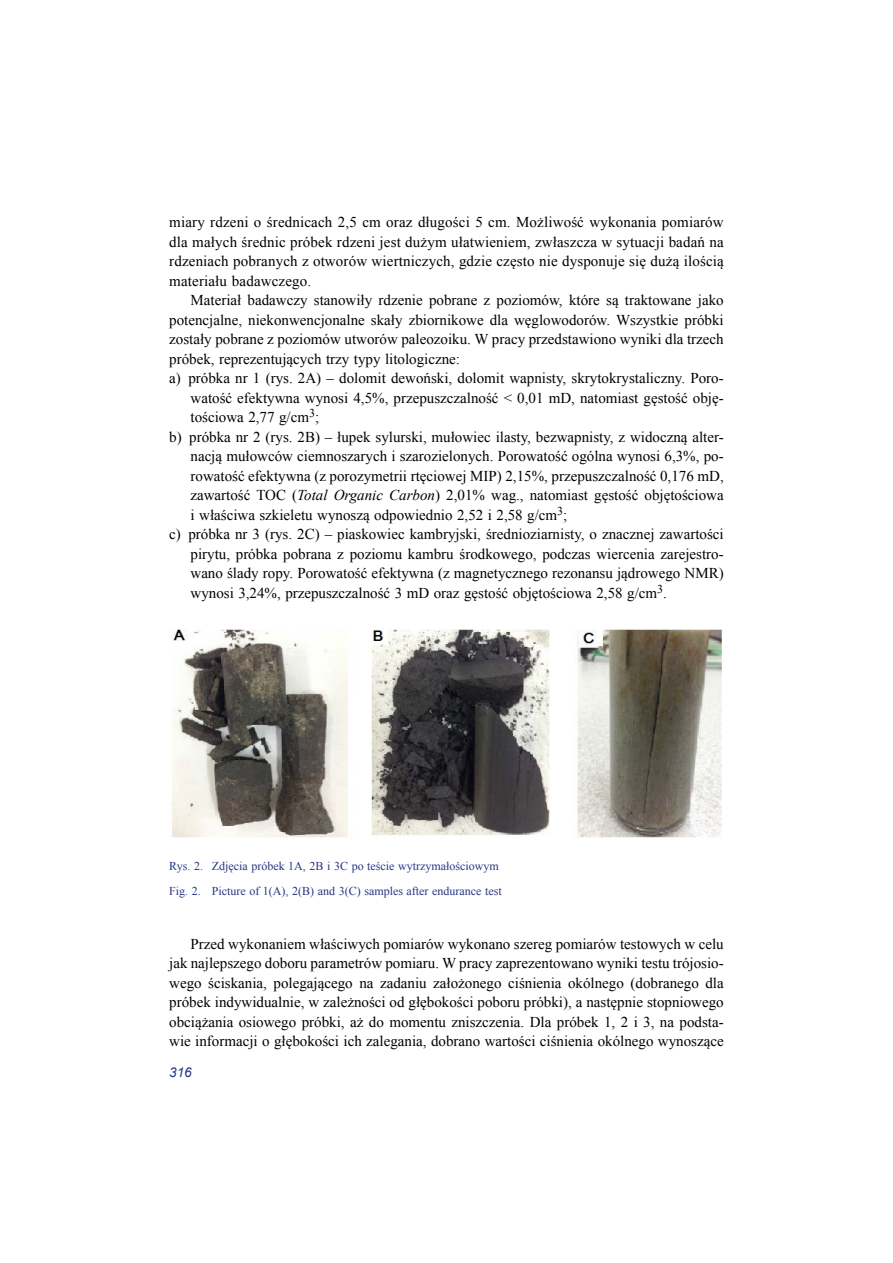
<style>
.page{position:relative;width:893px;height:1263px;background:#fff}
.page>*{position:absolute;margin:0;border:0;box-sizing:border-box;transform-origin:0 0}
.t1{font:15px/19.5px "Times New Roman";color:#000;text-align:justify}
.t2{font:italic 13.5px "Arial";color:#283583}
.t3{font:12px/25px "Times New Roman";color:#283583}
.s1{font-style:italic}
</style>
<div class="page">
<img style="left:169px;top:630px;width:553px;height:207px">
<p class="t1" style="left:169px;top:212px;width:556px">miary rdzeni o średnicach 2,5 cm oraz długości 5 cm. Możliwość wykonania pomiarów dla małych średnic próbek rdzeni jest dużym ułatwieniem, zwłaszcza w sytuacji badań na rdzeniach pobranych z otworów wiertniczych, gdzie często nie dysponuje się dużą ilością materiału badawczego.</p>
<p class="t1" style="left:190px;top:290px;width:535px">Materiał badawczy stanowiły rdzenie pobrane z poziomów, które są traktowane jako</p>
<p class="t1" style="left:169px;top:310px;width:556px">potencjalne, niekonwencjonalne skały zbiornikowe dla węglowodorów. Wszystkie próbki</p>
<p class="t1" style="left:169px;top:329px;width:556px">zostały pobrane z poziomów utworów paleozoiku. W pracy przedstawiono wyniki dla trzech</p>
<p class="t1" style="left:169px;top:349px;width:292px">próbek, reprezentujących trzy typy litologiczne:</p>
<p class="t1" style="left:169px;top:368px;width:556px">a) próbka nr 1 (rys. 2A) – dolomit dewoński, dolomit wapnisty, skrytokrystaliczny. Poro-</p>
<p class="t1" style="left:190px;top:388px;width:535px">watość efektywna wynosi 4,5%, przepuszczalność &lt; 0,01 mD, natomiast gęstość obję-</p>
<p class="t1" style="left:190px;top:407px;width:130px">tościowa 2,77 g/cm<sup>3</sup>;</p>
<p class="t1" style="left:169px;top:427px;width:556px">b) próbka nr 2 (rys. 2B) – łupek sylurski, mułowiec ilasty, bezwapnisty, z widoczną alter-</p>
<p class="t1" style="left:190px;top:446px;width:535px">nacją mułowców ciemnoszarych i szarozielonych. Porowatość ogólna wynosi 6,3%, po-</p>
<p class="t1" style="left:190px;top:466px;width:535px">rowatość efektywna (z porozymetrii rtęciowej MIP) 2,15%, przepuszczalność 0,176 mD,</p>
<p class="t1" style="left:190px;top:485px;width:535px">zawartość TOC (<span class="s1">Total Organic Carbon</span>) 2,01% wag., natomiast gęstość objętościowa</p>
<p class="t1" style="left:190px;top:505px;width:378px">i właściwa szkieletu wynoszą odpowiednio 2,52 i 2,58 g/cm<sup>3</sup>;</p>
<p class="t1" style="left:169px;top:524px;width:556px">c) próbka nr 3 (rys. 2C) – piaskowiec kambryjski, średnioziarnisty, o znacznej zawartości</p>
<p class="t1" style="left:190px;top:544px;width:535px">pirytu, próbka pobrana z poziomu kambru środkowego, podczas wiercenia zarejestro-</p>
<p class="t1" style="left:190px;top:563px;width:535px">wano ślady ropy. Porowatość efektywna (z magnetycznego rezonansu jądrowego NMR)</p>
<p class="t1" style="left:190px;top:583px;width:478px">wynosi 3,24%, przepuszczalność 3 mD oraz gęstość objętościowa 2,58 g/cm<sup>3</sup>.</p>
<p class="t3" style="left:169px;top:853px;width:334px">Rys. 2. Zdjęcia próbek 1A, 2B i 3C po teście wytrzymałościowym<br>Fig. 2. Picture of 1(A), 2(B) and 3(C) samples after endurance test</p>
<p class="t1" style="left:169px;top:934px;width:556px;text-indent:21px">Przed wykonaniem właściwych pomiarów wykonano szereg pomiarów testowych w celu jak najlepszego doboru parametrów pomiaru. W pracy zaprezentowano wyniki testu trójosio&shy;wego ściskania, polegającego na zadaniu założonego ciśnienia okólnego (dobranego dla próbek indywidualnie, w zależności od głębokości poboru próbki), a następnie stopniowego obciążania osiowego próbki, aż do momentu zniszczenia. Dla próbek 1, 2 i 3, na podsta&shy;wie informacji o głębokości ich zalegania, dobrano wartości ciśnienia okólnego wynoszące</p>
<p class="t2" style="left:169px;top:1064px;width:24px">316</p>
</div>
